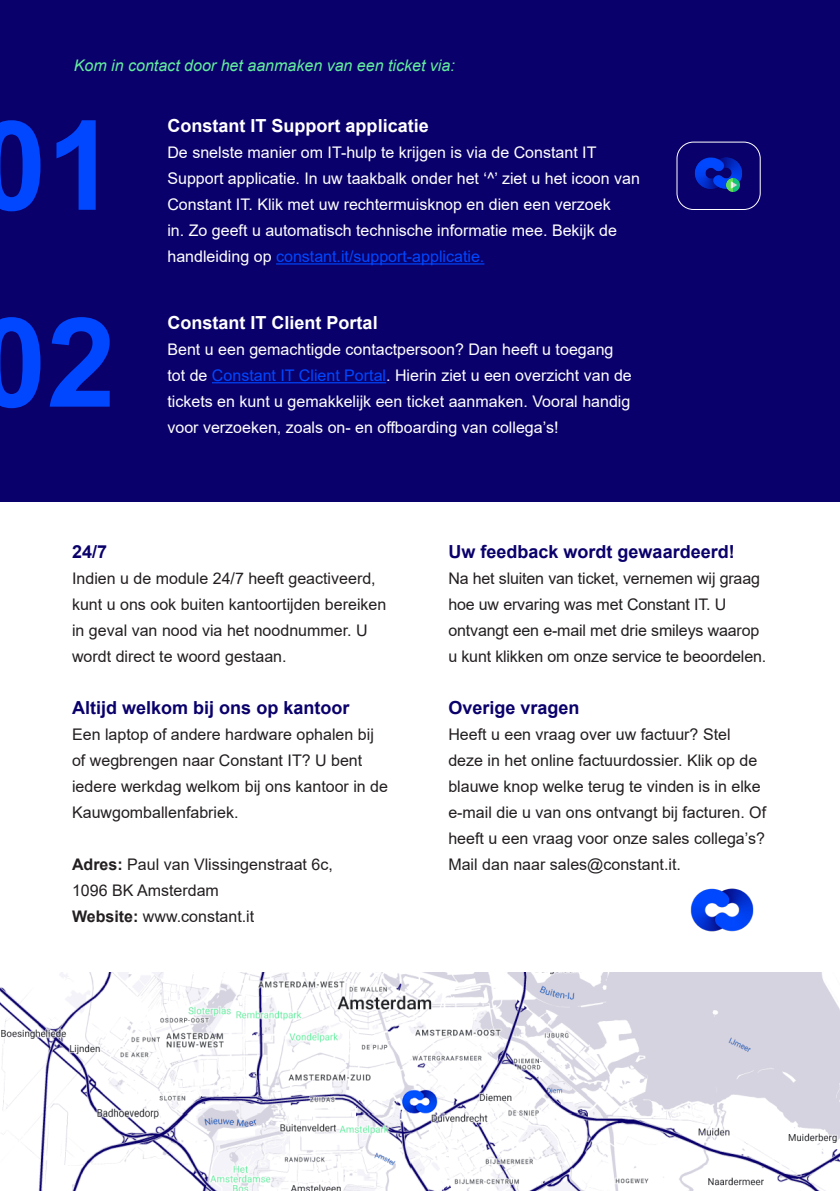
<style>
.page{position:relative;width:840px;height:1191px;background:#fff}
.page>*{position:absolute;margin:0;border:0;box-sizing:border-box;transform-origin:0 0}
.t1{font:700 124.6px "Arial";color:#0047ff}
.t2{font:700 18px "Arial";color:#0a006b}
.t3{font:700 18px "Arial";color:#fff}
.t4{font:16px/26px "Arial";color:#231f20}
.t5{font:16px/26px "Arial";color:#fff}
.t6{font:italic 16px "Arial";color:#63ed9e}
.s1{color:#0047ff}
.s2{font-weight:700}
</style>
<div class="page">
<div style="left:0;top:0;width:839px;height:502px;background:#0a006b"></div>
<img style="left:690px;top:888px;width:64px;height:44px">
<hr style="left:212px;top:382px;width:174px;height:1px;background:#0047ff">
<img style="left:0;top:972px;width:839px;height:219px">
<hr style="left:276px;top:263px;width:208px;height:1px;background:#0047ff">
<img style="left:680px;top:142px;width:76px;height:67px">
<div style="left:676px;top:142px;width:84px;height:68px;border:1px solid #fff;border-radius:16px"></div>
<svg style="left:725px;top:178px;width:13px;height:13px"></svg>
<p class="t6" style="left:74px;top:55px;width:382px">Kom in contact door het aanmaken van een ticket via:</p>
<p class="t1" style="left:-23px;top:78px;width:140px">01</p>
<p class="t1" style="left:-23px;top:275px;width:140px">02</p>
<p class="t3" style="left:167px;top:113px;width:263px">Constant IT Support applicatie</p>
<p class="t5" style="left:167px;top:139px;width:474px">De snelste manier om IT-hulp te krijgen is via de Constant IT Support applicatie. In uw taakbalk onder het ‘^’ ziet u het icoon van Constant IT. Klik met uw rechtermuisknop en dien een verzoek<br>in. Zo geeft u automatisch technische informatie mee. Bekijk de handleiding op <span class="s1">constant.it/support-applicatie.</span></p>
<p class="t3" style="left:167px;top:310px;width:212px">Constant IT Client Portal</p>
<p class="t5" style="left:167px;top:336px;width:465px">Bent u een gemachtigde contactpersoon? Dan heeft u toegang tot de <span class="s1">Constant IT Client Portal</span>. Hierin ziet u een overzicht van de tickets en kunt u gemakkelijk een ticket aanmaken. Vooral handig voor verzoeken, zoals on- en offboarding van collega’s!</p>
<p class="t2" style="left:72px;top:538px;width:37px">24/7</p>
<p class="t4" style="left:72px;top:565px;width:315px">Indien u de module 24/7 heeft geactiveerd, kunt u ons ook buiten kantoortijden bereiken in geval van nood via het noodnummer. U wordt direct te woord gestaan.</p>
<p class="t2" style="left:72px;top:694px;width:279px">Altijd welkom bij ons op kantoor</p>
<p class="t4" style="left:72px;top:721px;width:317px">Een laptop of andere hardware ophalen bij of wegbrengen naar Constant IT? U bent iedere werkdag welkom bij ons kantoor in de Kauwgomballenfabriek.</p>
<p class="t4" style="left:72px;top:851px;width:262px"><span class="s2">Adres:</span> Paul van Vlissingenstraat 6c,</p>
<p class="t4" style="left:72px;top:877px;width:148px">1096 BK Amsterdam</p>
<p class="t4" style="left:72px;top:903px;width:183px"><span class="s2">Website:</span> www.constant.it</p>
<p class="t2" style="left:448px;top:538px;width:288px">Uw feedback wordt gewaardeerd!</p>
<p class="t4" style="left:448px;top:565px;width:319px">Na het sluiten van ticket, vernemen wij graag hoe uw ervaring was met Constant IT. U ontvangt een e-mail met drie smileys waarop u kunt klikken om onze service te beoordelen.</p>
<p class="t2" style="left:448px;top:694px;width:133px">Overige vragen</p>
<p class="t4" style="left:448px;top:721px;width:319px">Heeft u een vraag over uw factuur? Stel deze in het online factuurdossier. Klik op de blauwe knop welke terug te vinden is in elke e-mail die u van ons ontvangt bij facturen. Of heeft u een vraag voor onze sales collega’s?<br>Mail dan naar sales@constant.it.</p>
</div>
